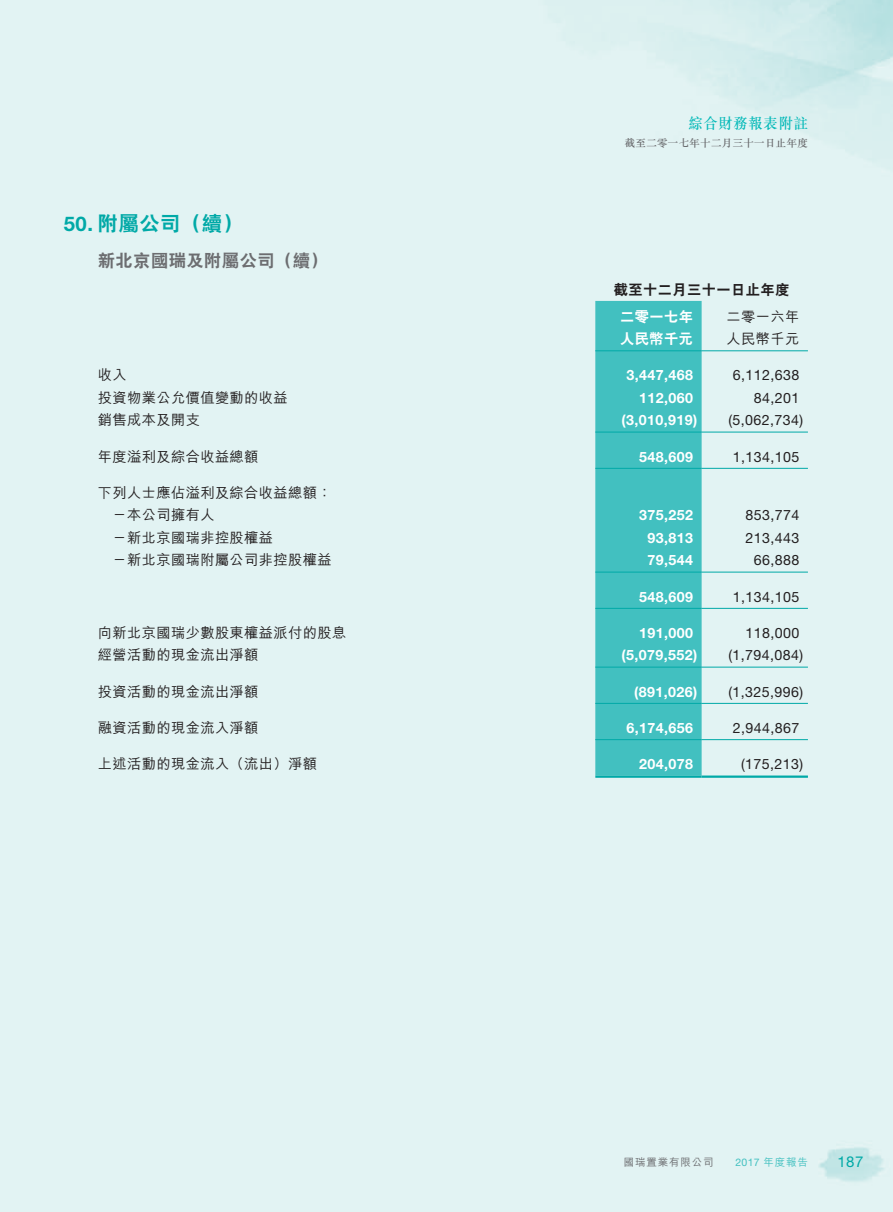
<style>
.page{position:relative;width:893px;height:1212px;background:#fff}
.page>*{position:absolute;margin:0;border:0;box-sizing:border-box;transform-origin:0 0}
._3__標題{font:800 20.25px "C Hei 2 HK";color:#00a9a7}
._4__副標題{font:800 17.25px "C Hei 2 HK";letter-spacing:.03em;color:#6c6d70}
.t1{font:500 15px "M Sung HK";letter-spacing:.055em;color:#03b9b8;scale:.95 1}
.t2{font:15px "Helvetica Neue LT Std";color:#00a9a7}
._1__內文{font:500 14.25px "M Hei HK";letter-spacing:.03em;color:#231f20}
._1__內文-2{font:14.25px "Helvetica Neue LT Std";letter-spacing:.03em;color:#231f20}
._1__內文-3{font:700 14.25px "Helvetica Neue LT Std";letter-spacing:.03em;color:#fff}
._1__內文-4{font:800 14.25px "C Hei 2 HK";letter-spacing:.03em;color:#231f20}
._1__內文-5{font:800 14.25px "C Hei 2 HK";letter-spacing:.03em;color:#fff}
.t3{font:500 10.5px "M Sung HK";letter-spacing:.03em;color:#636366}
.t4{font:500 10.5px "M Hei HK";letter-spacing:.08em;color:#6c6d70}
.t5{font:10.5px "Helvetica Neue LT Std";color:#42c0c0}
.s1{font-family:"Helvetica Neue LT Std";font-weight:700}
.s2{font-family:"M Hei HK";font-weight:500}
</style>
<div class="page">
<div style="left:595px;top:301px;width:107px;height:474px;background:#42c0c0"></div>
<hr style="left:595px;top:350px;width:107px;height:1px;background:#00a9a7">
<hr style="left:702px;top:350px;width:106px;height:1px;background:#00a9a7">
<hr style="left:595px;top:432px;width:107px;height:1px;background:#00a9a7">
<hr style="left:702px;top:432px;width:106px;height:1px;background:#00a9a7">
<hr style="left:595px;top:468px;width:107px;height:1px;background:#00a9a7">
<hr style="left:702px;top:468px;width:106px;height:1px;background:#00a9a7">
<hr style="left:595px;top:572px;width:107px;height:1px;background:#00a9a7">
<hr style="left:702px;top:572px;width:106px;height:1px;background:#00a9a7">
<hr style="left:595px;top:608px;width:107px;height:1px;background:#00a9a7">
<hr style="left:702px;top:608px;width:106px;height:1px;background:#00a9a7">
<hr style="left:595px;top:667px;width:107px;height:1px;background:#00a9a7">
<hr style="left:702px;top:667px;width:106px;height:1px;background:#00a9a7">
<hr style="left:595px;top:703px;width:107px;height:1px;background:#00a9a7">
<hr style="left:702px;top:703px;width:106px;height:1px;background:#00a9a7">
<hr style="left:595px;top:739px;width:107px;height:1px;background:#00a9a7">
<hr style="left:702px;top:739px;width:106px;height:1px;background:#00a9a7">
<hr style="left:595px;top:775px;width:107px;height:3px;background:#00a9a7">
<hr style="left:702px;top:775px;width:106px;height:3px;background:#00a9a7">
<p class="_3__標題" style="left:64px;top:213px;width:181px"><span class="s1">50.</span> 附屬公司（續）</p>
<p class="_4__副標題" style="left:98px;top:252px;width:232px">新北京國瑞及附屬公司（續）</p>
<p class="t1" style="left:688px;top:113px;width:127px">綜合財務報表附註</p>
<p class="t3" style="left:625px;top:136px;width:185px">截至二零一七年十二月三十一日止年度</p>
<p class="_1__內文-4" style="left:614px;top:282px;width:177px">截至十二月三十一日止年度</p>
<p class="_1__內文-5" style="left:620px;top:309px;width:74px">二零一七年</p>
<p class="_1__內文" style="left:727px;top:306px;width:74px">二零一六年</p>
<p class="_1__內文-5" style="left:620px;top:332px;width:74px">人民幣千元</p>
<p class="_1__內文" style="left:727px;top:328px;width:74px">人民幣千元</p>
<p class="_1__內文" style="left:98px;top:365px;width:30px">收入</p>
<p class="_1__內文-3" style="left:627px;top:366px;width:68px">3,447,468</p>
<p class="_1__內文-2" style="left:733px;top:367px;width:68px">6,112,638</p>
<p class="_1__內文" style="left:98px;top:387px;width:192px">投資物業公允價值變動的收益</p>
<p class="_1__內文-3" style="left:639px;top:389px;width:55px">112,060</p>
<p class="_1__內文-2" style="left:754px;top:389px;width:47px">84,201</p>
<p class="_1__內文" style="left:98px;top:410px;width:104px">銷售成本及開支</p>
<p class="_1__內文-3" style="left:622px;top:411px;width:77px">(3,010,919)</p>
<p class="_1__內文-2" style="left:728px;top:412px;width:76px">(5,062,734)</p>
<p class="_1__內文" style="left:98px;top:446px;width:162px">年度溢利及綜合收益總額</p>
<p class="_1__內文-3" style="left:639px;top:448px;width:55px">548,609</p>
<p class="_1__內文-2" style="left:733px;top:448px;width:68px">1,134,105</p>
<p class="_1__內文" style="left:98px;top:482px;width:235px">下列人士應佔溢利及綜合收益總額：</p>
<p class="_1__內文" style="left:112px;top:505px;width:104px">－本公司擁有人</p>
<p class="_1__內文-3" style="left:639px;top:506px;width:55px">375,252</p>
<p class="_1__內文-2" style="left:745px;top:507px;width:55px">853,774</p>
<p class="_1__內文" style="left:112px;top:527px;width:162px">－新北京國瑞非控股權益</p>
<p class="_1__內文-3" style="left:648px;top:529px;width:47px">93,813</p>
<p class="_1__內文-2" style="left:745px;top:529px;width:55px">213,443</p>
<p class="_1__內文" style="left:112px;top:550px;width:221px">－新北京國瑞附屬公司非控股權益</p>
<p class="_1__內文-3" style="left:648px;top:551px;width:47px">79,544</p>
<p class="_1__內文-2" style="left:754px;top:552px;width:47px">66,888</p>
<p class="_1__內文-3" style="left:639px;top:588px;width:55px">548,609</p>
<p class="_1__內文-2" style="left:733px;top:588px;width:68px">1,134,105</p>
<p class="_1__內文" style="left:98px;top:622px;width:250px">向新北京國瑞少數股東權益派付的股息</p>
<p class="_1__內文-3" style="left:639px;top:624px;width:55px">191,000</p>
<p class="_1__內文-2" style="left:745px;top:624px;width:55px">118,000</p>
<p class="_1__內文" style="left:98px;top:645px;width:162px">經營活動的現金流出淨額</p>
<p class="_1__內文-3" style="left:622px;top:646px;width:77px">(5,079,552)</p>
<p class="_1__內文-2" style="left:728px;top:647px;width:76px">(1,794,084)</p>
<p class="_1__內文" style="left:98px;top:681px;width:162px">投資活動的現金流出淨額</p>
<p class="_1__內文-3" style="left:634px;top:683px;width:65px">(891,026)</p>
<p class="_1__內文-2" style="left:728px;top:683px;width:76px">(1,325,996)</p>
<p class="_1__內文" style="left:98px;top:717px;width:162px">融資活動的現金流入淨額</p>
<p class="_1__內文-3" style="left:627px;top:719px;width:68px">6,174,656</p>
<p class="_1__內文-2" style="left:733px;top:719px;width:68px">2,944,867</p>
<p class="_1__內文" style="left:98px;top:754px;width:221px">上述活動的現金流入（流出）淨額</p>
<p class="_1__內文-3" style="left:639px;top:755px;width:55px">204,078</p>
<p class="_1__內文-2" style="left:741px;top:756px;width:64px">(175,213)</p>
<p class="t4" style="left:624px;top:1154px;width:91px">國瑞置業有限公司</p>
<p class="t5" style="left:735px;top:1156px;width:74px">2017 <span class="s2">年度報告</span></p>
<p class="t2" style="left:837px;top:1153px;width:27px">187</p>
</div>
